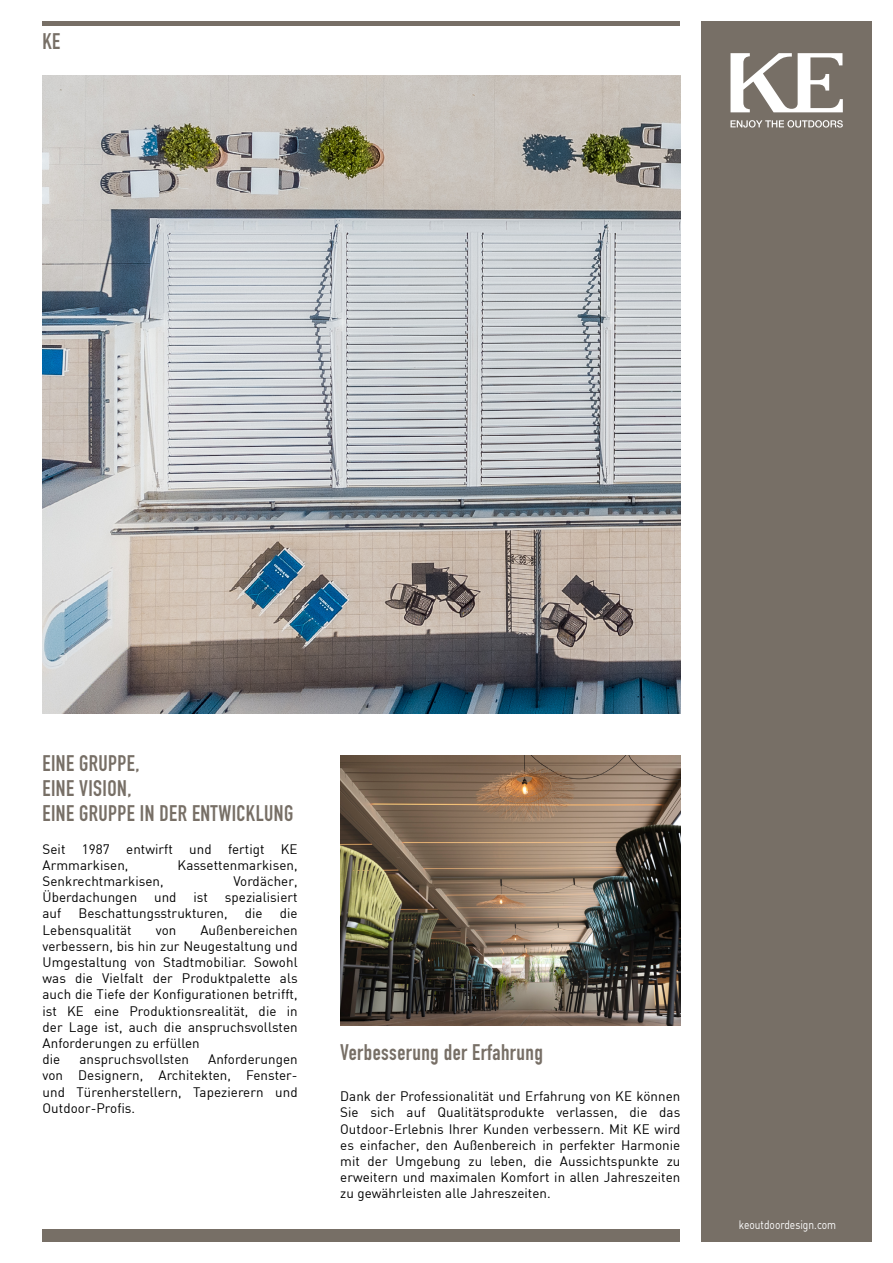
<style>
.page{position:relative;width:893px;height:1263px;background:#fff}
.page>*{position:absolute;margin:0;border:0;box-sizing:border-box;transform-origin:0 0}
.t1{font:22.2px "DIN Engschrift Std";letter-spacing:.02em;color:#776f66}
.t2{font:13.5px/16.2px "DIN";letter-spacing:.005em;color:#000;text-align:justify}
.t3{font:12px "DIN";color:#fff;scale:.85 1}
</style>
<div class="page">
<div style="left:702px;top:21px;width:170px;height:1221px;background:#776f66"></div>
<svg style="left:730px;top:53px;width:113px;height:59px"></svg>
<svg style="left:730px;top:120px;width:113px;height:8px"></svg>
<div style="left:43px;top:1229px;width:637px;height:13px;background:#776f66"></div>
<div style="left:43px;top:21px;width:637px;height:5px;background:#776f66"></div>
<img style="left:43px;top:75px;width:637px;height:638px">
<img style="left:340px;top:756px;width:340px;height:269px">
<p class="t1" style="left:43px;top:28px;width:19px">KE</p>
<p class="t1" style="left:43px;top:750px;width:99px">EINE GRUPPE,</p>
<p class="t1" style="left:43px;top:775px;width:90px">EINE VISION,</p>
<p class="t1" style="left:43px;top:800px;width:252px">EINE GRUPPE IN DER ENTWICKLUNG</p>
<p class="t2" style="left:43px;top:840px;width:257px">Seit 1987 entwirft und fertigt KE<br>Armmarkisen,</p>
<p class="t2" style="left:178px;top:857px;width:122px">Kassettenmarkisen,</p>
<p class="t2" style="left:43px;top:873px;width:123px">Senkrechtmarkisen,</p>
<p class="t2" style="left:233px;top:873px;width:66px">Vordächer,</p>
<p class="t2" style="left:43px;top:889px;width:96px">Überdachungen</p>
<p class="t2" style="left:154px;top:889px;width:24px">und</p>
<p class="t2" style="left:193px;top:889px;width:16px">ist</p>
<p class="t2" style="left:225px;top:889px;width:74px">spezialisiert</p>
<p class="t2" style="left:43px;top:905px;width:20px">auf</p>
<p class="t2" style="left:78px;top:905px;width:151px">Beschattungsstrukturen,</p>
<p class="t2" style="left:245px;top:905px;width:19px">die</p>
<p class="t2" style="left:280px;top:905px;width:19px">die</p>
<p class="t2" style="left:43px;top:921px;width:91px">Lebensqualität</p>
<p class="t2" style="left:156px;top:921px;width:22px">von</p>
<p class="t2" style="left:43px;top:921px;width:257px;text-indent:158px">Außenbereichen verbessern, bis hin zur Neugestaltung und Umgestaltung von Stadtmobiliar. Sowohl was die Vielfalt der Produktpalette als auch die Tiefe der Konfigurationen betrifft, ist KE eine Produktionsrealität, die in der Lage ist, auch die anspruchsvollsten Anforderungen zu erfüllen</p>
<p class="t2" style="left:43px;top:1051px;width:19px">die</p>
<p class="t2" style="left:79px;top:1051px;width:111px">anspruchsvollsten</p>
<p class="t2" style="left:43px;top:1051px;width:257px;text-indent:166px">Anforderungen von Designern, Architekten, Fenster&shy;und Türenherstellern, Tapezierern und Outdoor-Profis.</p>
<p class="t1" style="left:340px;top:1039px;width:204px">Verbesserung der Erfahrung</p>
<p class="t2" style="left:340px;top:1088px;width:342px">Dank der Professionalität und Erfahrung von KE können Sie sich auf Qualitätsprodukte verlassen, die das Outdoor-Erlebnis Ihrer Kunden verbessern. Mit KE wird es einfacher, den Außenbereich in perfekter Harmonie mit der Umgebung zu leben, die Aussichtspunkte zu erweitern und maximalen Komfort in allen Jahreszeiten zu gewährleisten alle Jahreszeiten.</p>
<p class="t3" style="left:739px;top:1217px;width:116px">keoutdoordesign.com</p>
</div>
